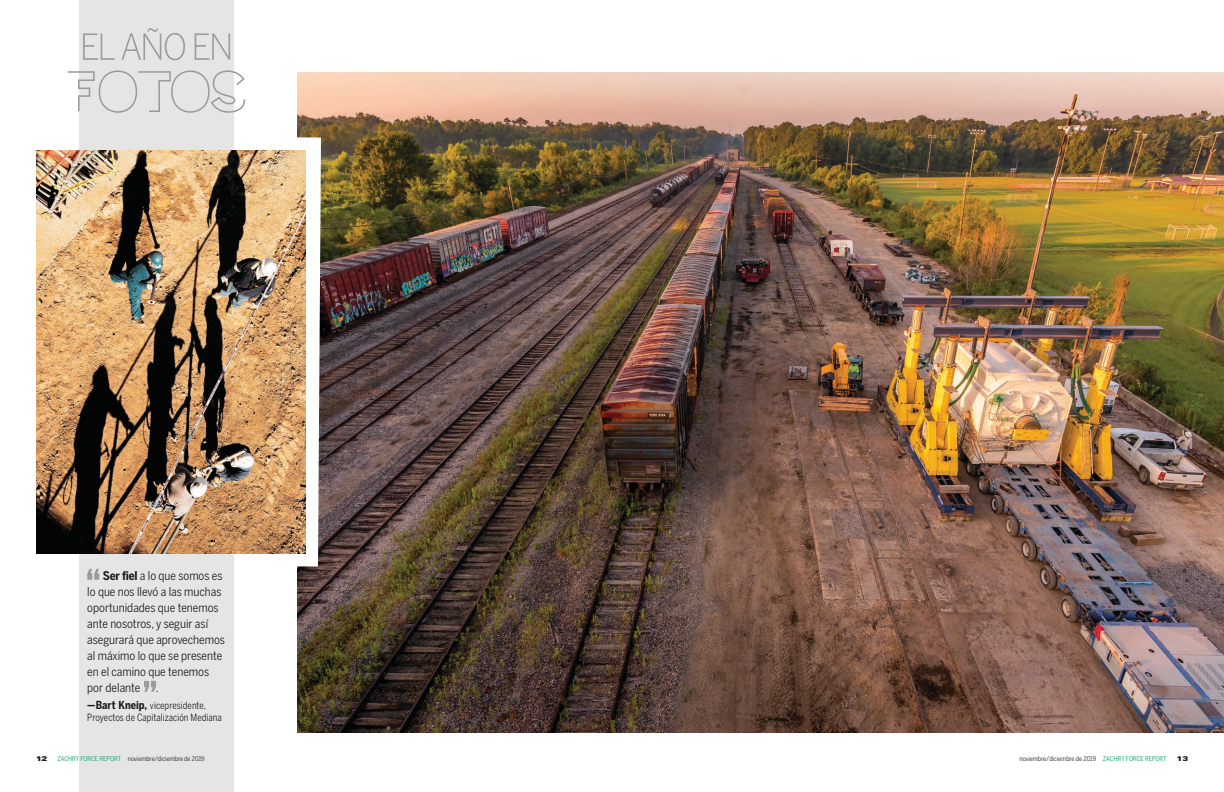
<style>
.page{position:relative;width:1224px;height:792px;background:#fff}
.page>*{position:absolute;margin:0;border:0;box-sizing:border-box;transform-origin:0 0}
.t1{font:12px/16px "Benton Sans Cond";color:#1b1b1a}
.t2{font:10px/12px "Benton Sans Cond";letter-spacing:.005em;color:#1b1b1a;scale:.93 1}
.t3{font:900 expanded 6.7px "Univers";color:#1b1b1a}
.t4{font:6.5px "Benton Sans Cond";color:#1b1b1a}
.s1{font-weight:700}
.s2{font-weight:700;font-size:11px}
.s3{color:#009657}
</style>
<div class="page">
<div style="left:80px;top:0;width:154px;height:792px;background:#e5e5e5"></div>
<div style="left:99px;top:70px;width:38px;height:43px;border:2px solid #9b9b9c;border-radius:50%"></div>
<svg style="left:137px;top:71px;width:35px;height:41px"></svg>
<div style="left:171px;top:70px;width:39px;height:43px;border:2px solid #9b9b9c;border-radius:50%"></div>
<svg style="left:211px;top:70px;width:35px;height:43px"></svg>
<svg style="left:67px;top:70px;width:28px;height:43px"></svg>
<svg style="left:83px;top:28px;width:147px;height:32px"></svg>
<img style="left:297px;top:72px;width:927px;height:660px">
<svg style="left:278px;top:137px;width:43px;height:430px"></svg>
<img style="left:36px;top:150px;width:270px;height:403px">
<svg style="left:87px;top:569px;width:12px;height:11px"></svg>
<svg style="left:144px;top:681px;width:12px;height:11px"></svg>
<p class="t1" style="left:87px;top:567px;width:139px;text-indent:16px"><span class="s1">Ser fiel</span> a lo que somos es lo que nos llevó a las muchas oportunidades que tenemos ante nosotros, y seguir así asegurará que aprovechemos al máximo lo que se presente en el camino que tenemos por delante</p>
<p class="t1" style="left:156px;top:679px;width:4px">.</p>
<p class="t2" style="left:87px;top:700px;width:146px"><span class="s2">—Bart Kneip,</span> vicepresidente,<br>Proyectos de Capitalización Mediana</p>
<p class="t3" style="left:36px;top:755px;width:13px">12</p>
<p class="t4" style="left:57px;top:755px;width:149px"><span class="s3">ZACHRY FORCE REPORT</span> noviembre/diciembre de 2019</p>
<p class="t4" style="left:1019px;top:755px;width:149px">noviembre/diciembre de 2019 <span class="s3">ZACHRY FORCE REPORT</span></p>
<p class="t3" style="left:1177px;top:755px;width:13px">13</p>
</div>
